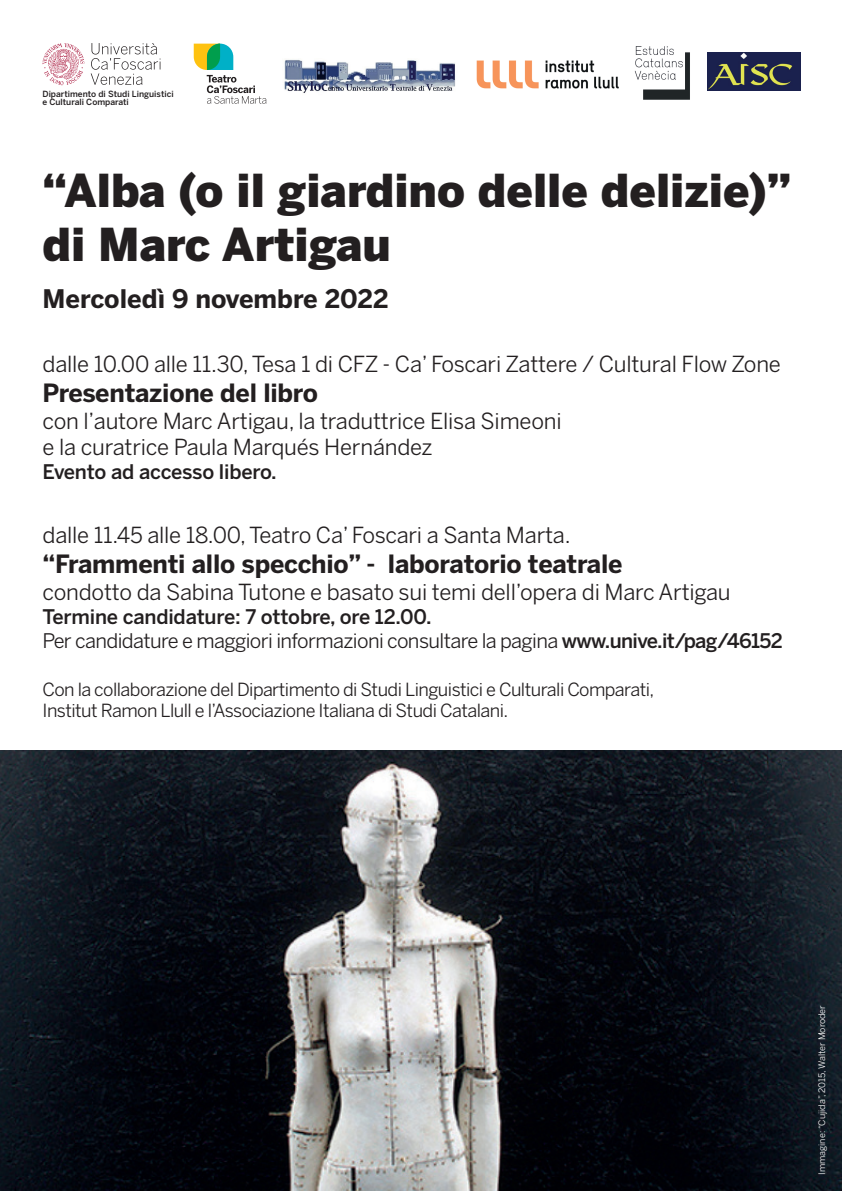
<style>
.page{position:relative;width:842px;height:1191px;background:#fff}
.page>*{position:absolute;margin:0;border:0;box-sizing:border-box;transform-origin:0 0}
.t1{font:900 45px/54px "Benton Sans";color:#231f20}
.t2{font:700 25.4px "Benton Sans";color:#231f20}
.t3{font:700 25px "Benton Sans";letter-spacing:-.01em;color:#231f20}
.t4{font:22px/26.4px "Benton Sans";letter-spacing:-.01em;color:#231f20}
.t5{font:500 20px/24px "Benton Sans";letter-spacing:-.01em;color:#231f20}
.t6{font:18px/21.6px "Benton Sans";letter-spacing:-.03em;color:#231f20}
.t7{font:9px "Benton Sans";color:#fff}
.t8{font:500 8.5px/8.5px "Benton Sans";color:#231f20}
.s1{font-weight:400}
</style>
<div class="page">
<img style="left:0;top:750px;width:842px;height:441px">
<svg style="left:194px;top:44px;width:72px;height:60px"></svg>
<img style="left:476px;top:60px;width:143px;height:29px">
<img style="left:634px;top:46px;width:75px;height:54px">
<img style="left:284px;top:59px;width:171px;height:34px">
<img style="left:708px;top:52px;width:92px;height:38px">
<svg style="left:91px;top:43px;width:70px;height:42px"></svg>
<svg style="left:43px;top:43px;width:41px;height:42px"></svg>
<p class="t8" style="left:43px;top:89px;width:133px">Dipartimento di Studi Linguistici e Culturali Comparati</p>
<h1 class="t1" style="left:43px;top:163px;width:750px">“Alba (o il giardino delle delizie)” di Marc Artigau</h1>
<p class="t2" style="left:43px;top:283px;width:348px">Mercoledì 9 novembre 2022</p>
<p class="t4" style="left:43px;top:350px;width:740px">dalle 10.00 alle 11.30, Tesa 1 di CFZ - Ca’ Foscari Zattere / Cultural Flow Zone</p>
<p class="t3" style="left:43px;top:378px;width:277px">Presentazione del libro</p>
<p class="t4" style="left:43px;top:407px;width:521px">con l’autore Marc Artigau, la traduttrice Elisa Simeoni e la curatrice Paula Marqués Hernández</p>
<p class="t5" style="left:43px;top:459px;width:236px">Evento ad accesso libero.</p>
<p class="t4" style="left:43px;top:521px;width:530px">dalle 11.45 alle 18.00, Teatro Ca’ Foscari a Santa Marta.</p>
<p class="t3" style="left:43px;top:549px;width:582px">“Frammenti allo specchio” - laboratorio teatrale</p>
<p class="t4" style="left:43px;top:578px;width:690px">condotto da Sabina Tutone e basato sui temi dell’opera di Marc Artigau</p>
<p class="t5" style="left:43px;top:604px;width:742px">Termine candidature: 7 ottobre, ore 12.00.<br><span class="s1">Per candidature e maggiori informazioni consultare la pagina</span> www.unive.it/pag/46152</p>
<p class="t6" style="left:43px;top:678px;width:613px">Con la collaborazione del Dipartimento di Studi Linguistici e Culturali Comparati,<br>Institut Ramon Llull e l’Associazione Italiana di Studi Catalani.</p>
<p class="t7" style="left:816px;top:1174px;width:171px;rotate:-90deg">Immagine: “Cujida”, 2015, Walter Moroder</p>
</div>
